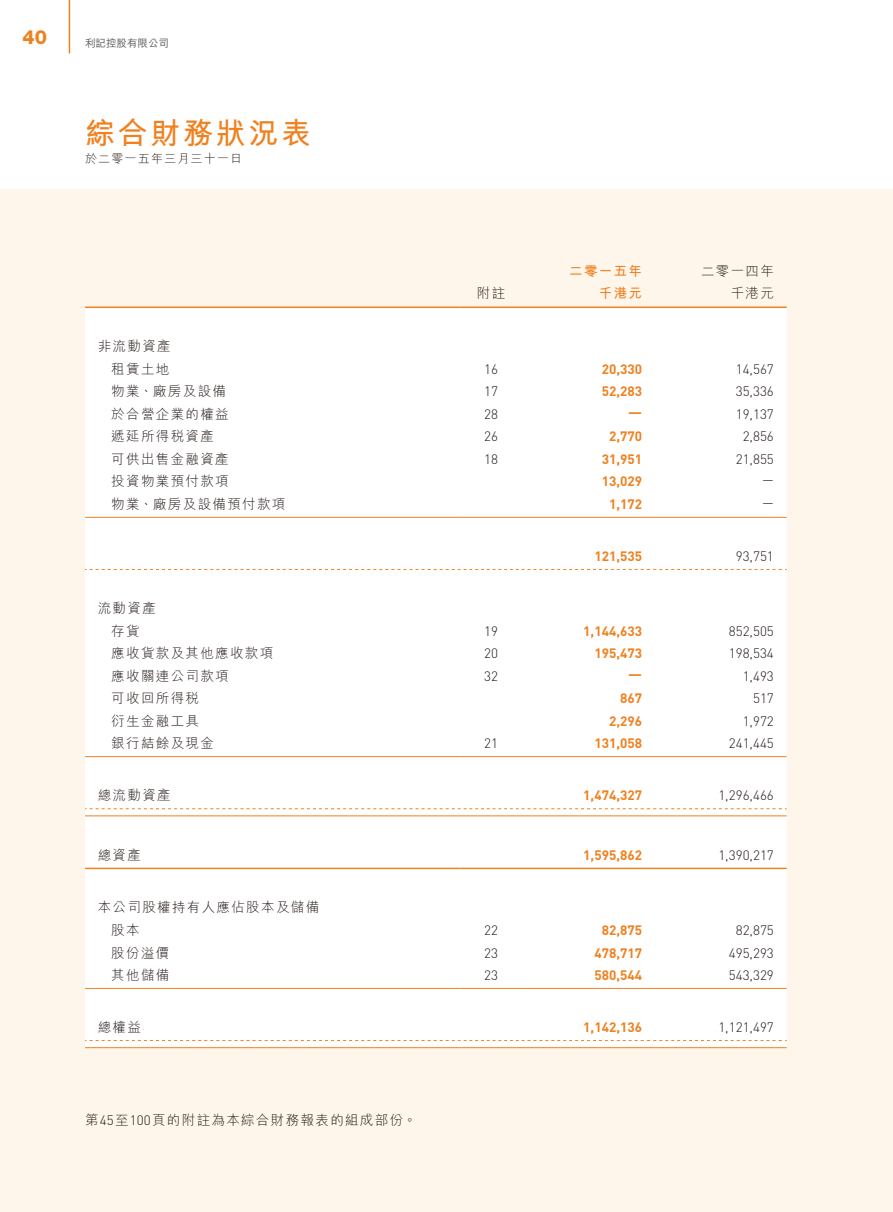
<style>
.page{position:relative;width:893px;height:1212px;background:#fff}
.page>*{position:absolute;margin:0;border:0;box-sizing:border-box;transform-origin:0 0}
.t1{font:700 30px "M Hei HK";letter-spacing:.09em;color:#ef8120}
.t2{font:800 19.5px "Helvetica Neue LT Std";color:#ef8120}
.t3{font:300 13.5px/22.5px "M Hei HK";letter-spacing:.1em;color:#231916;text-align:right}
.t4{font:300 13.5px "DIN Pro";color:#231916}
.t5{font:700 13.5px "DIN Pro";color:#ef8120}
.t6{font:700 13.5px "M Hei HK";letter-spacing:.1em;color:#ef8120}
.t7{font:300 12px "M Hei HK";letter-spacing:.1em;color:#231916}
.t8{font:500 10.5px "M Hei HK";color:#595857}
.s1{font-family:"DIN Pro"}
</style>
<div class="page">
<div style="left:0;top:190px;width:893px;height:1022px;background:#fef5eb"></div>
<hr style="left:69px;top:0;width:1px;height:53px;background:#ef8120">
<div style="left:85px;top:308px;width:702px;height:739px;background:#fff"></div>
<svg style="left:774px;top:306px;width:13px;height:2px"></svg>
<svg style="left:774px;top:868px;width:13px;height:1px"></svg>
<svg style="left:774px;top:517px;width:13px;height:1px"></svg>
<svg style="left:774px;top:756px;width:13px;height:1px"></svg>
<svg style="left:774px;top:815px;width:13px;height:1px"></svg>
<svg style="left:774px;top:988px;width:13px;height:1px"></svg>
<svg style="left:774px;top:1047px;width:13px;height:1px"></svg>
<hr style="left:85px;top:306px;width:374px;height:2px;background:#ef8120">
<hr style="left:459px;top:306px;width:64px;height:2px;background:#ef8120">
<hr style="left:523px;top:306px;width:119px;height:2px;background:#ef8120">
<svg style="left:642px;top:306px;width:13px;height:2px"></svg>
<hr style="left:655px;top:306px;width:119px;height:2px;background:#ef8120">
<hr style="left:85px;top:517px;width:374px;height:1px;background:#ef8120">
<hr style="left:459px;top:517px;width:64px;height:1px;background:#ef8120">
<hr style="left:523px;top:517px;width:119px;height:1px;background:#ef8120">
<svg style="left:642px;top:517px;width:13px;height:1px"></svg>
<hr style="left:655px;top:517px;width:119px;height:1px;background:#ef8120">
<svg style="left:85px;top:569px;width:702px;height:1px"></svg>
<hr style="left:85px;top:756px;width:374px;height:1px;background:#ef8120">
<hr style="left:459px;top:756px;width:64px;height:1px;background:#ef8120">
<hr style="left:523px;top:756px;width:119px;height:1px;background:#ef8120">
<svg style="left:642px;top:756px;width:13px;height:1px"></svg>
<hr style="left:655px;top:756px;width:119px;height:1px;background:#ef8120">
<hr style="left:85px;top:868px;width:374px;height:1px;background:#ef8120">
<hr style="left:459px;top:868px;width:64px;height:1px;background:#ef8120">
<hr style="left:523px;top:868px;width:119px;height:1px;background:#ef8120">
<svg style="left:642px;top:868px;width:13px;height:1px"></svg>
<hr style="left:655px;top:868px;width:119px;height:1px;background:#ef8120">
<hr style="left:85px;top:988px;width:374px;height:1px;background:#ef8120">
<hr style="left:459px;top:988px;width:64px;height:1px;background:#ef8120">
<hr style="left:523px;top:988px;width:119px;height:1px;background:#ef8120">
<svg style="left:642px;top:988px;width:13px;height:1px"></svg>
<hr style="left:655px;top:988px;width:119px;height:1px;background:#ef8120">
<hr style="left:85px;top:1047px;width:374px;height:1px;background:#ef8120">
<hr style="left:459px;top:1047px;width:64px;height:1px;background:#ef8120">
<hr style="left:523px;top:1047px;width:119px;height:1px;background:#ef8120">
<svg style="left:642px;top:1047px;width:13px;height:1px"></svg>
<hr style="left:655px;top:1047px;width:119px;height:1px;background:#ef8120">
<svg style="left:85px;top:1040px;width:702px;height:1px"></svg>
<hr style="left:85px;top:815px;width:374px;height:1px;background:#ef8120">
<hr style="left:459px;top:815px;width:64px;height:1px;background:#ef8120">
<hr style="left:523px;top:815px;width:119px;height:1px;background:#ef8120">
<svg style="left:642px;top:815px;width:13px;height:1px"></svg>
<hr style="left:655px;top:815px;width:119px;height:1px;background:#ef8120">
<svg style="left:85px;top:808px;width:702px;height:1px"></svg>
<h2 class="t2" style="left:22px;top:26px;width:26px">40</h2>
<p class="t8" style="left:85px;top:36px;width:85px">利記控股有限公司</p>
<h1 class="t1" style="left:85px;top:111px;width:228px">綜合財務狀況表</h1>
<p class="t7" style="left:85px;top:152px;width:159px">於二零一五年三月三十一日</p>
<p class="t3" style="left:98px;top:335px;width:74px">非流動資產租賃土地</p>
<p class="t6" style="left:569px;top:261px;width:74px">二零一五年</p>
<p class="t3" style="left:701px;top:260px;width:74px">二零一四年</p>
<p class="t3" style="left:477px;top:282px;width:30px">附註</p>
<p class="t6" style="left:599px;top:284px;width:45px">千港元</p>
<p class="t3" style="left:731px;top:282px;width:45px">千港元</p>
<p class="t4" style="left:484px;top:360px;width:15px">16</p>
<p class="t5" style="left:602px;top:360px;width:42px">20,330</p>
<p class="t4" style="left:736px;top:360px;width:40px">14,567</p>
<p class="t3" style="left:111px;top:380px;width:116px">物業、廠房及設備</p>
<p class="t4" style="left:484px;top:382px;width:15px">17</p>
<p class="t5" style="left:602px;top:382px;width:42px">52,283</p>
<p class="t4" style="left:736px;top:382px;width:40px">35,336</p>
<p class="t3" style="left:111px;top:402px;width:119px">於合營企業的權益</p>
<p class="t4" style="left:484px;top:405px;width:15px">28</p>
<p class="t5" style="left:628px;top:403px;width:15px">—</p>
<p class="t4" style="left:736px;top:405px;width:40px">19,137</p>
<p class="t3" style="left:111px;top:425px;width:104px">遞延所得稅資產</p>
<p class="t4" style="left:484px;top:427px;width:15px">26</p>
<p class="t5" style="left:609px;top:427px;width:35px">2,770</p>
<p class="t4" style="left:743px;top:427px;width:33px">2,856</p>
<p class="t3" style="left:111px;top:447px;width:119px">可供出售金融資產</p>
<p class="t4" style="left:484px;top:450px;width:15px">18</p>
<p class="t5" style="left:602px;top:450px;width:42px">31,951</p>
<p class="t4" style="left:736px;top:450px;width:40px">21,855</p>
<p class="t3" style="left:111px;top:470px;width:119px">投資物業預付款項</p>
<p class="t5" style="left:602px;top:472px;width:42px">13,029</p>
<p class="t4" style="left:762px;top:470px;width:13px">—</p>
<p class="t3" style="left:111px;top:492px;width:176px">物業、廠房及設備預付款項</p>
<p class="t5" style="left:609px;top:495px;width:35px">1,172</p>
<p class="t4" style="left:762px;top:493px;width:13px">—</p>
<p class="t3" style="left:98px;top:597px;width:60px;text-align:center">流動資產存貨</p>
<p class="t5" style="left:594px;top:547px;width:49px">121,535</p>
<p class="t4" style="left:736px;top:547px;width:40px">93,751</p>
<p class="t4" style="left:484px;top:622px;width:15px">19</p>
<p class="t5" style="left:583px;top:622px;width:60px">1,144,633</p>
<p class="t4" style="left:729px;top:622px;width:47px">852,505</p>
<p class="t3" style="left:111px;top:642px;width:163px">應收貨款及其他應收款項</p>
<p class="t4" style="left:484px;top:644px;width:15px">20</p>
<p class="t5" style="left:594px;top:644px;width:49px">195,473</p>
<p class="t4" style="left:729px;top:644px;width:47px">198,534</p>
<p class="t3" style="left:111px;top:664px;width:119px">應收關連公司款項</p>
<p class="t4" style="left:484px;top:667px;width:15px">32</p>
<p class="t5" style="left:628px;top:665px;width:15px">—</p>
<p class="t4" style="left:743px;top:667px;width:33px">1,493</p>
<p class="t3" style="left:111px;top:687px;width:89px">可收回所得稅</p>
<p class="t5" style="left:620px;top:689px;width:23px">867</p>
<p class="t4" style="left:753px;top:689px;width:22px">517</p>
<p class="t3" style="left:111px;top:709px;width:89px">衍生金融工具</p>
<p class="t5" style="left:609px;top:712px;width:35px">2,296</p>
<p class="t4" style="left:743px;top:712px;width:33px">1,972</p>
<p class="t3" style="left:111px;top:732px;width:104px">銀行結餘及現金</p>
<p class="t4" style="left:484px;top:734px;width:15px">21</p>
<p class="t5" style="left:594px;top:734px;width:49px">131,058</p>
<p class="t4" style="left:729px;top:734px;width:47px">241,445</p>
<p class="t3" style="left:98px;top:784px;width:74px">總流動資產</p>
<p class="t5" style="left:583px;top:786px;width:60px">1,474,327</p>
<p class="t4" style="left:718px;top:786px;width:57px">1,296,466</p>
<p class="t3" style="left:98px;top:843px;width:45px">總資產</p>
<p class="t5" style="left:583px;top:845px;width:60px">1,595,862</p>
<p class="t4" style="left:718px;top:845px;width:57px">1,390,217</p>
<p class="t3" style="left:111px;top:896px;width:209px;text-align:left;text-indent:-14px">本公司股權持有人應佔股本及儲備股本</p>
<p class="t4" style="left:484px;top:921px;width:15px">22</p>
<p class="t5" style="left:602px;top:921px;width:42px">82,875</p>
<p class="t4" style="left:736px;top:921px;width:40px">82,875</p>
<p class="t3" style="left:111px;top:941px;width:60px">股份溢價</p>
<p class="t4" style="left:484px;top:943px;width:15px">23</p>
<p class="t5" style="left:594px;top:943px;width:49px">478,717</p>
<p class="t4" style="left:729px;top:943px;width:47px">495,293</p>
<p class="t3" style="left:111px;top:963px;width:60px">其他儲備</p>
<p class="t4" style="left:484px;top:966px;width:15px">23</p>
<p class="t5" style="left:594px;top:966px;width:49px">580,544</p>
<p class="t4" style="left:729px;top:966px;width:47px">543,329</p>
<p class="t3" style="left:98px;top:1016px;width:45px">總權益</p>
<p class="t5" style="left:583px;top:1018px;width:60px">1,142,136</p>
<p class="t4" style="left:718px;top:1018px;width:57px">1,121,497</p>
<p class="t3" style="left:85px;top:1109px;width:333px">第<span class="s1">45</span>至<span class="s1">100</span>頁的附註為本綜合財務報表的組成部份。</p>
</div>
